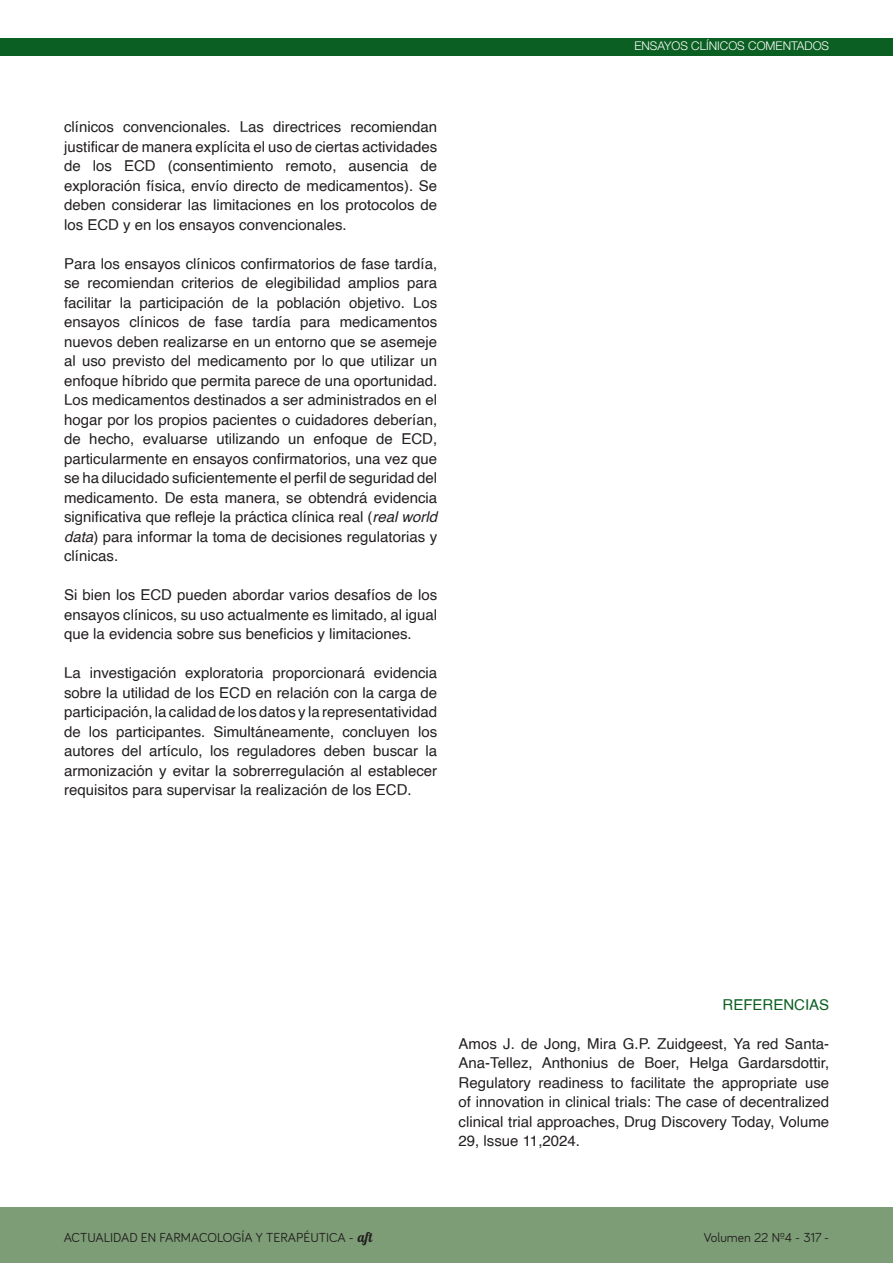
<style>
.page{position:relative;width:893px;height:1263px;background:#fff}
.page>*{position:absolute;margin:0;border:0;box-sizing:border-box;transform-origin:0 0}
.PÁRRAFO{font:15px/19.5px "Helvetica";color:#231f20;text-align:justify}
.PÁRRAFO-2{font:15px "Helvetica";color:#0b5f22}
.NUMERACIÓN{font:13.5px "Bariol";color:#231f20}
.t1{font:300 12px "Helvetica Neue";color:#fff}
.s1{font-style:italic}
.s2{font-family:"Lobster 1.4"}
</style>
<div class="page">
<div style="left:0;top:1208px;width:893px;height:55px;background:#7d9d76"></div>
<div style="left:0;top:38px;width:893px;height:17px;background:#0b5f22"></div>
<p class="PÁRRAFO" style="left:64px;top:117px;width:375px">clínicos convencionales. Las directrices recomiendan justificar de manera explícita el uso de ciertas actividades de los ECD (consentimiento remoto, ausencia de exploración física, envío directo de medicamentos). Se deben considerar las limitaciones en los protocolos de los ECD y en los ensayos convencionales.</p>
<p class="PÁRRAFO" style="left:64px;top:254px;width:375px">Para los ensayos clínicos confirmatorios de fase tardía, se recomiendan criterios de elegibilidad amplios para facilitar la participación de la población objetivo. Los ensayos clínicos de fase tardía para medicamentos nuevos deben realizarse en un entorno que se asemeje al uso previsto del medicamento por lo que utilizar un enfoque híbrido que permita parece de una oportunidad.<br>Los medicamentos destinados a ser administrados en el hogar por los propios pacientes o cuidadores deberían, de hecho, evaluarse utilizando un enfoque de ECD, particularmente en ensayos confirmatorios, una vez que se ha dilucidado suficientemente el perfil de seguridad del medicamento. De esta manera, se obtendrá evidencia significativa que refleje la práctica clínica real (<span class="s1">real world data</span>) para informar la toma de decisiones regulatorias y clínicas.</p>
<p class="PÁRRAFO" style="left:64px;top:585px;width:375px">Si bien los ECD pueden abordar varios desafíos de los ensayos clínicos, su uso actualmente es limitado, al igual que la evidencia sobre sus beneficios y limitaciones.</p>
<p class="PÁRRAFO" style="left:64px;top:663px;width:375px">La investigación exploratoria proporcionará evidencia sobre la utilidad de los ECD en relación con la carga de participación, la calidad de los datos y la representatividad de los participantes. Simultáneamente, concluyen los autores del artículo, los reguladores deben buscar la armonización y evitar la sobrerregulación al establecer requisitos para supervisar la realización de los ECD.</p>
<p class="t1" style="left:634px;top:38px;width:196px">ENSAYOS CLÍNICOS COMENTADOS</p>
<p class="PÁRRAFO-2" style="left:722px;top:993px;width:108px">REFERENCIAS</p>
<p class="PÁRRAFO" style="left:459px;top:1034px;width:372px">Amos J. de Jong, Mira G.P. Zuidgeest, Ya red Santa-Ana-Tellez, Anthonius de Boer, Helga Gardarsdottir, Regulatory readiness to facilitate the appropriate use of innovation in clinical trials: The case of decentralized clinical trial approaches, Drug Discovery Today, Volume 29, lssue 11,2024.</p>
<p class="NUMERACIÓN" style="left:64px;top:1229px;width:310px">ACTUALIDAD EN FARMACOLOGÍA Y TERAPÉUTICA - <span class="s2">aft</span></p>
<p class="NUMERACIÓN" style="left:704px;top:1230px;width:127px">Volumen 22 Nº4 - 317 -</p>
<p class="NUMERACIÓN" style="left:786px;top:1230px;width:37px">2 121</p>
</div>
